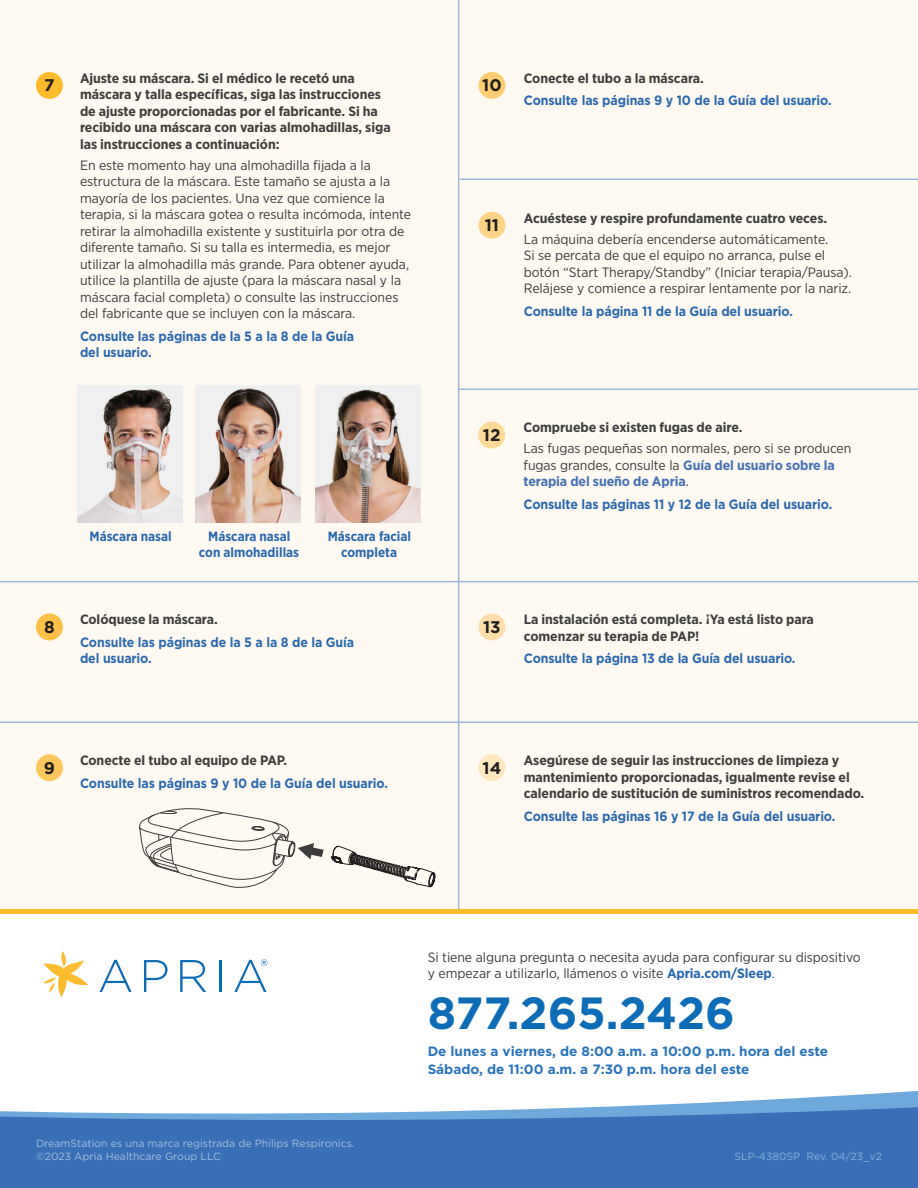
<style>
.page{position:relative;width:918px;height:1188px;background:#fff}
.page>*{position:absolute;margin:0;border:0;box-sizing:border-box;transform-origin:0 0}
.t1{font:700 45px "Gotham";color:#0d6cb6}
.t2{font:700 16.95px "Gotham";color:#231f20}
.Body_9_11__3_SP_side{font:13.5px/16.5px "Gotham Narrow";letter-spacing:-.005em;color:#3e3e3f;scale:1.05 1}
.Body_9_11__3_SP_side-2{font:700 13.5px/16.5px "Gotham Narrow";letter-spacing:-.005em;color:#3e3e3f;scale:1.05 1}
.Body_9_11__3_SP_SCAL{font:700 13.5px/16.5px "Gotham";letter-spacing:-.01em;color:#2a69af;scale:.92 1}
.t3{font:700 13.5px "Gotham";color:#2874bb}
.captions-SP{font:700 13.5px/16.5px "Gotham Narrow";color:#2a69af;text-align:center}
.t4{font:10.5px "Gotham";color:#a1bedd}
.t5{font:10.5px "Gotham";color:#84aedb}
.s1{font-weight:700;color:#4672b5}
.s2{font-weight:700;color:#2a69af}
.s3{color:#1f60ab}
</style>
<div class="page">
<div style="left:0;top:0;width:918px;height:910px;background:#fefaf2"></div>
<hr style="left:458px;top:0;width:1px;height:911px;background:#9cb8d6">
<hr style="left:459px;top:178px;width:459px;height:2px;background:#9cb8d6">
<hr style="left:459px;top:388px;width:459px;height:2px;background:#9cb8d6">
<hr style="left:0;top:581px;width:918px;height:1px;background:#9cb8d6">
<hr style="left:0;top:722px;width:918px;height:1px;background:#9cb8d6">
<div style="left:0;top:909px;width:918px;height:5px;background:#fdbb2e"></div>
<svg style="left:331px;top:846px;width:104px;height:41px"></svg>
<svg style="left:139px;top:808px;width:185px;height:80px"></svg>
<div style="left:0;top:1153px;width:918px;height:35px;background:#3a6eb6"></div>
<svg style="left:0;top:1091px;width:918px;height:62px;fill:#3a6eb6"></svg>
<svg style="left:43px;top:951px;width:45px;height:47px"></svg>
<svg style="left:100px;top:960px;width:32px;height:32px"></svg>
<svg style="left:144px;top:960px;width:23px;height:32px"></svg>
<svg style="left:180px;top:960px;width:26px;height:32px"></svg>
<hr style="left:219px;top:960px;width:3px;height:32px;background:#0d6cb6">
<svg style="left:234px;top:959px;width:33px;height:33px"></svg>
<div style="left:478px;top:72px;width:27px;height:27px;background:#fecd73;border-radius:50%"></div>
<div style="left:36px;top:754px;width:27px;height:27px;background:#fec75e;border-radius:50%"></div>
<div style="left:478px;top:212px;width:27px;height:27px;background:#fed385;border-radius:50%"></div>
<div style="left:478px;top:614px;width:27px;height:26px;background:#fedfaa;border-radius:50%"></div>
<div style="left:478px;top:422px;width:27px;height:27px;background:#fed998;border-radius:50%"></div>
<div style="left:478px;top:754px;width:27px;height:27px;background:#fee8be;border-radius:50%"></div>
<div style="left:36px;top:72px;width:27px;height:27px;background:#fdbb2e;border-radius:50%"></div>
<div style="left:36px;top:614px;width:27px;height:26px;background:#fec148;border-radius:50%"></div>
<img style="left:77px;top:386px;width:105px;height:137px">
<img style="left:196px;top:386px;width:105px;height:137px">
<img style="left:316px;top:386px;width:105px;height:137px">
<p class="t2" style="left:44px;top:74px;width:12px">7</p>
<p class="Body_9_11__3_SP_side-2" style="left:80px;top:70px;width:297px">Ajuste su máscara. Si el médico le recetó una máscara y talla específicas, siga las instrucciones de ajuste proporcionadas por el fabricante. Si ha recibido una máscara con varias almohadillas, siga las instrucciones a continuación:</p>
<p class="Body_9_11__3_SP_side" style="left:80px;top:157px;width:317px">En este momento hay una almohadilla fijada a la estructura de la máscara. Este tamaño se ajusta a la mayoría de los pacientes. Una vez que comience la terapia, si la máscara gotea o resulta incómoda, intente retirar la almohadilla existente y sustituirla por otra de diferente tamaño. Si su talla es intermedia, es mejor utilizar la almohadilla más grande. Para obtener ayuda, utilice la plantilla de ajuste (para la máscara nasal y la máscara facial completa) o consulte las instrucciones del fabricante que se incluyen con la máscara.</p>
<p class="Body_9_11__3_SP_SCAL" style="left:80px;top:328px;width:299px">Consulte las páginas de la 5 a la 8 de la Guía del usuario.</p>
<p class="t2" style="left:482px;top:74px;width:21px">10</p>
<p class="Body_9_11__3_SP_side-2" style="left:524px;top:70px;width:173px">Conecte el tubo a la máscara.</p>
<p class="Body_9_11__3_SP_SCAL" style="left:524px;top:92px;width:336px">Consulte las páginas 9 y 10 de la Guía del usuario.</p>
<p class="t2" style="left:485px;top:214px;width:16px">11</p>
<p class="Body_9_11__3_SP_side-2" style="left:524px;top:209px;width:290px">Acuéstese y respire profundamente cuatro veces.</p>
<p class="Body_9_11__3_SP_side" style="left:524px;top:230px;width:314px">La máquina debería encenderse automáticamente.<br>Si se percata de que el equipo no arranca, pulse el botón “Start Therapy/Standby” (Iniciar terapia/Pausa).<br>Relájese y comience a respirar lentamente por la nariz.</p>
<p class="Body_9_11__3_SP_SCAL" style="left:524px;top:302px;width:294px">Consulte la página 11 de la Guía del usuario.</p>
<p class="t2" style="left:483px;top:424px;width:19px">12</p>
<p class="Body_9_11__3_SP_side-2" style="left:524px;top:419px;width:210px">Compruebe si existen fugas de aire.</p>
<p class="Body_9_11__3_SP_side" style="left:524px;top:440px;width:314px">Las fugas pequeñas son normales, pero si se producen fugas grandes, consulte la <span class="s1">Guía del usuario sobre la terapia del sueño de Apria</span>.</p>
<p class="Body_9_11__3_SP_SCAL" style="left:524px;top:496px;width:337px">Consulte las páginas 11 y 12 de la Guía del usuario.</p>
<p class="captions-SP" style="left:90px;top:528px;width:84px">Máscara nasal</p>
<p class="captions-SP" style="left:199px;top:528px;width:102px">Máscara nasal con almohadillas</p>
<p class="captions-SP" style="left:328px;top:528px;width:85px">Máscara facial completa</p>
<p class="t2" style="left:44px;top:615px;width:12px">8</p>
<p class="Body_9_11__3_SP_side-2" style="left:80px;top:611px;width:133px">Colóquese la máscara.</p>
<p class="Body_9_11__3_SP_SCAL" style="left:80px;top:634px;width:299px">Consulte las páginas de la 5 a la 8 de la Guía del usuario.</p>
<p class="t2" style="left:483px;top:615px;width:19px">13</p>
<p class="Body_9_11__3_SP_side-2" style="left:524px;top:611px;width:278px">La instalación está completa. ¡Ya está listo para comenzar su terapia de PAP!</p>
<p class="Body_9_11__3_SP_SCAL" style="left:524px;top:650px;width:297px">Consulte la página 13 de la Guía del usuario.</p>
<p class="t2" style="left:44px;top:757px;width:13px">9</p>
<p class="Body_9_11__3_SP_side-2" style="left:80px;top:752px;width:199px">Conecte el tubo al equipo de PAP.</p>
<p class="Body_9_11__3_SP_SCAL" style="left:80px;top:774px;width:336px">Consulte las páginas 9 y 10 de la Guía del usuario.</p>
<p class="t2" style="left:483px;top:757px;width:20px">14</p>
<p class="Body_9_11__3_SP_side-2" style="left:524px;top:752px;width:326px">Asegúrese de seguir las instrucciones de limpieza y mantenimiento proporcionadas, igualmente revise el calendario de sustitución de suministros recomendado.</p>
<p class="Body_9_11__3_SP_SCAL" style="left:524px;top:807px;width:340px">Consulte las páginas 16 y 17 de la Guía del usuario.</p>
<p class="t4" style="left:36px;top:1137px;width:320px">DreamStation es una marca registrada de Philips Respironics.</p>
<p class="t4" style="left:36px;top:1150px;width:186px">©2023 Apria Healthcare Group LLC</p>
<p class="Body_9_11__3_SP_side" style="left:428px;top:949px;width:414px">Si tiene alguna pregunta o necesita ayuda para configurar su dispositivo y empezar a utilizarlo, llámenos o visite <span class="s2">Apria.com/Sleep</span><span class="s3">.</span></p>
<p class="t1" style="left:428px;top:984px;width:309px">877.265.2426</p>
<p class="t3" style="left:428px;top:1043px;width:402px">De lunes a viernes, de 8:00 a.m. a 10:00 p.m. hora del este</p>
<p class="t3" style="left:428px;top:1061px;width:323px">Sábado, de 11:00 a.m. a 7:30 p.m. hora del este</p>
<p class="t5" style="left:734px;top:1150px;width:149px">SLP-4380SP Rev. 04/23_v2</p>
</div>
